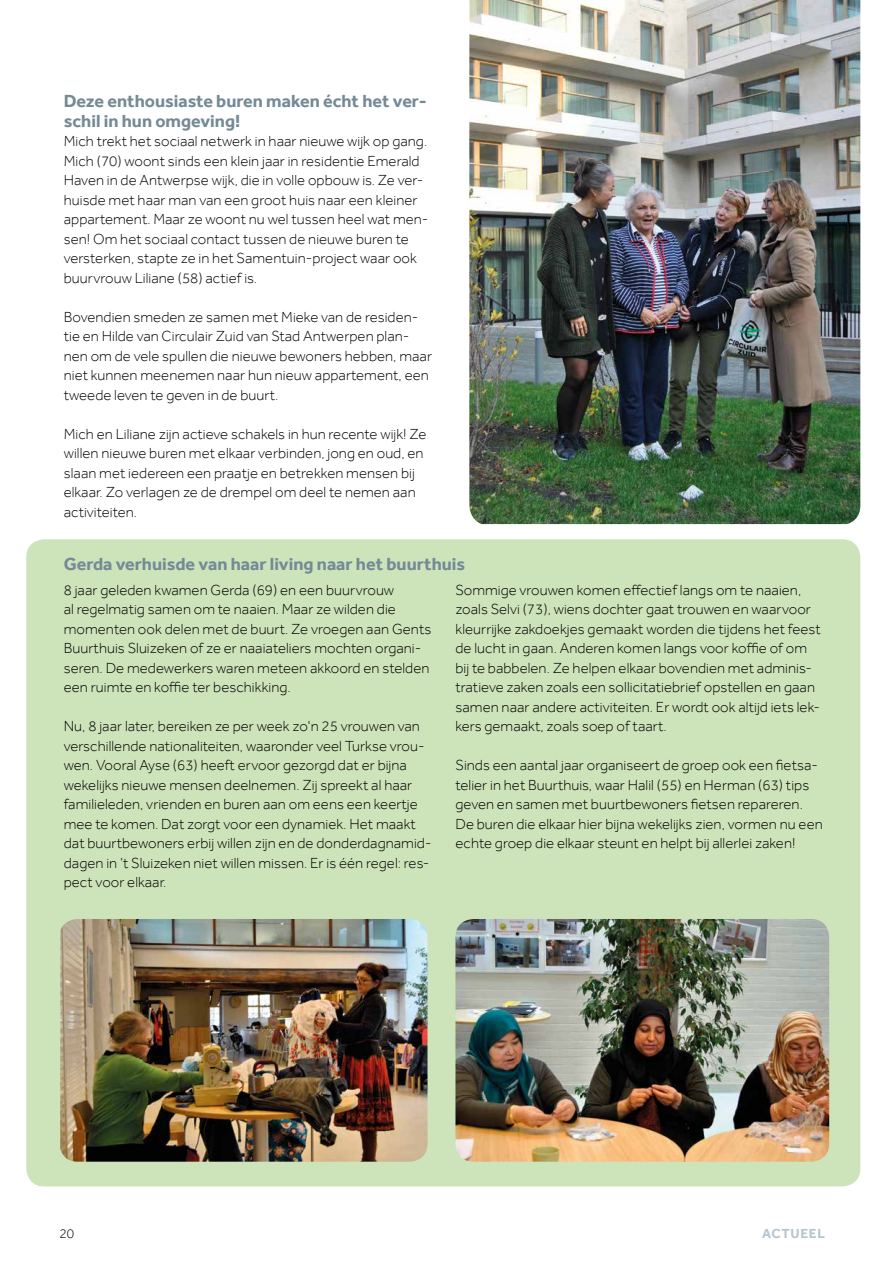
<style>
.page{position:relative;width:893px;height:1263px;background:#fff}
.page>*{position:absolute;margin:0;border:0;box-sizing:border-box;transform-origin:0 0}
.t1{font:700 18px/19.5px "Effra";color:#748a96}
.t2{font:300 15px/19.5px "Effra";letter-spacing:.005em;color:#000}
.t3{font:700 13.5px "Effra";letter-spacing:.05em;color:#b7c5cd}
.t4{font:300 13.5px "Effra";color:#000}
</style>
<div class="page">
<div style="left:26px;top:539px;width:834px;height:647px;background:#cde3ba;border-radius:18px"></div>
<img style="left:60px;top:919px;width:367px;height:243px">
<img style="left:469px;top:0;width:391px;height:524px">
<img style="left:455px;top:919px;width:374px;height:243px">
<p class="t1" style="left:64px;top:91px;width:364px">Deze enthousiaste buren maken écht het ver&shy;schil in hun omgeving!</p>
<p class="t2" style="left:64px;top:131px;width:366px">Mich trekt het sociaal netwerk in haar nieuwe wijk op gang.<br>Mich (70) woont sinds een klein jaar in residentie Emerald Haven in de Antwerpse wijk, die in volle opbouw is. Ze ver&shy;huisde met haar man van een groot huis naar een kleiner appartement. Maar ze woont nu wel tussen heel wat men&shy;sen! Om het sociaal contact tussen de nieuwe buren te versterken, stapte ze in het Samentuin-project waar ook buurvrouw Liliane (58) actief is.</p>
<p class="t2" style="left:64px;top:307px;width:370px">Bovendien smeden ze samen met Mieke van de residen&shy;tie en Hilde van Circulair Zuid van Stad Antwerpen plan&shy;nen om de vele spullen die nieuwe bewoners hebben, maar niet kunnen meenemen naar hun nieuw appartement, een tweede leven te geven in de buurt.</p>
<p class="t2" style="left:64px;top:424px;width:364px">Mich en Liliane zijn actieve schakels in hun recente wijk! Ze willen nieuwe buren met elkaar verbinden, jong en oud, en slaan met iedereen een praatje en betrekken mensen bij elkaar. Zo verlagen ze de drempel om deel te nemen aan activiteiten.</p>
<p class="t1" style="left:64px;top:554px;width:403px">Gerda verhuisde van haar living naar het buurthuis</p>
<p class="t2" style="left:64px;top:580px;width:369px">8 jaar geleden kwamen Gerda (69) en een buurvrouw<br>al regelmatig samen om te naaien. Maar ze wilden die momenten ook delen met de buurt. Ze vroegen aan Gents Buurthuis Sluizeken of ze er naaiateliers mochten organi&shy;seren. De medewerkers waren meteen akkoord en stelden een ruimte en koffie ter beschikking.</p>
<p class="t2" style="left:64px;top:716px;width:369px">Nu, 8 jaar later, bereiken ze per week zo'n 25 vrouwen van verschillende nationaliteiten, waaronder veel Turkse vrou&shy;wen. Vooral Ayse (63) heeft ervoor gezorgd dat er bijna wekelijks nieuwe mensen deelnemen. Zij spreekt al haar familieleden, vrienden en buren aan om eens een keertje mee te komen. Dat zorgt voor een dynamiek. Het maakt dat buurtbewoners erbij willen zijn en de donderdagnamid&shy;dagen in ’t Sluizeken niet willen missen. Er is één regel: res&shy;pect voor elkaar.</p>
<p class="t2" style="left:455px;top:580px;width:367px">Sommige vrouwen komen effectief langs om te naaien, zoals Selvi (73), wiens dochter gaat trouwen en waarvoor kleurrijke zakdoekjes gemaakt worden die tijdens het feest de lucht in gaan. Anderen komen langs voor koffie of om bij te babbelen. Ze helpen elkaar bovendien met adminis&shy;tratieve zaken zoals een sollicitatiebrief opstellen en gaan samen naar andere activiteiten. Er wordt ook altijd iets lek&shy;kers gemaakt, zoals soep of taart.</p>
<p class="t2" style="left:455px;top:755px;width:369px">Sinds een aantal jaar organiseert de groep ook een fietsa&shy;telier in het Buurthuis, waar Halil (55) en Herman (63) tips geven en samen met buurtbewoners fietsen repareren.<br>De buren die elkaar hier bijna wekelijks zien, vormen nu een echte groep die elkaar steunt en helpt bij allerlei zaken!</p>
<p class="t4" style="left:60px;top:1225px;width:16px">20</p>
<p class="t3" style="left:762px;top:1225px;width:64px">ACTUEEL</p>
</div>
